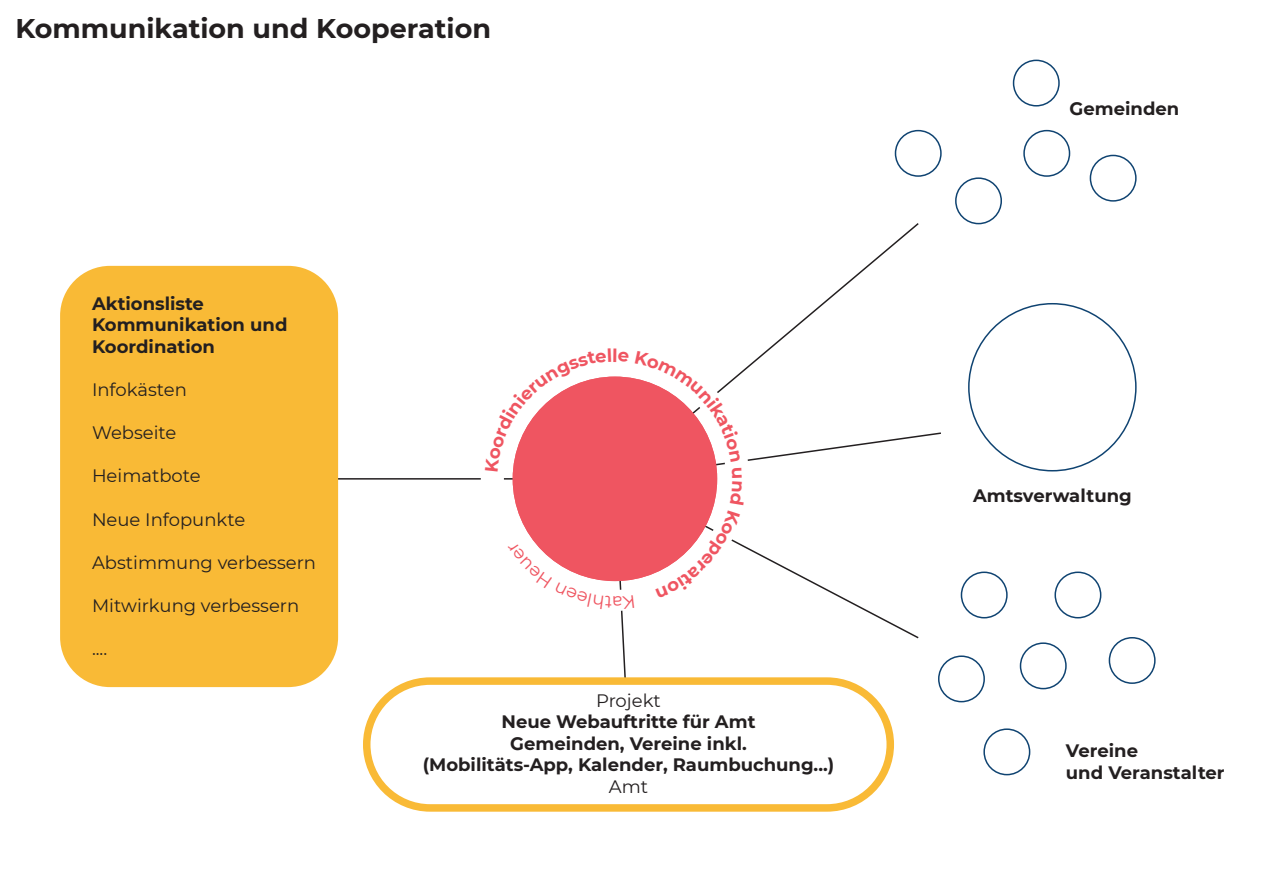
<style>
.page{position:relative;width:1263px;height:893px;background:#fff}
.page>*{position:absolute;margin:0;border:0;box-sizing:border-box;transform-origin:0 0}
.t1{font:700 27px "Montserrat";color:#231f20}
.t2{font:700 18px/21.6px "Montserrat";color:#231f20}
.t3{font:18px "Montserrat";color:#231f20}
</style>
<div class="page">
<hr style="left:199px;top:478px;width:416px;height:2px;background:#231f20">
<svg style="left:769px;top:223px;width:150px;height:125px"></svg>
<div style="left:64px;top:270px;width:270px;height:413px;background:#f9ba36;border-radius:46px"></div>
<div style="left:60px;top:266px;width:278px;height:421px;border:8px solid #f9ba36;border-radius:46px"></div>
<div style="left:961px;top:571px;width:47px;height:47px;border:2px solid #0f4371;border-radius:50%"></div>
<div style="left:1054px;top:571px;width:47px;height:47px;border:2px solid #0f4371;border-radius:50%"></div>
<div style="left:938px;top:655px;width:47px;height:47px;border:2px solid #0f4371;border-radius:50%"></div>
<div style="left:1020px;top:642px;width:47px;height:47px;border:2px solid #0f4371;border-radius:50%"></div>
<div style="left:983px;top:728px;width:47px;height:47px;border:2px solid #0f4371;border-radius:50%"></div>
<div style="left:1109px;top:637px;width:46px;height:47px;border:2px solid #0f4371;border-radius:50%"></div>
<div style="left:1013px;top:60px;width:47px;height:47px;border:2px solid #0f4371;border-radius:50%"></div>
<div style="left:1023px;top:130px;width:47px;height:47px;border:2px solid #0f4371;border-radius:50%"></div>
<div style="left:895px;top:130px;width:47px;height:47px;border:2px solid #0f4371;border-radius:50%"></div>
<div style="left:955px;top:177px;width:47px;height:47px;border:2px solid #0f4371;border-radius:50%"></div>
<div style="left:1090px;top:155px;width:46px;height:47px;border:2px solid #0f4371;border-radius:50%"></div>
<div style="left:363px;top:677px;width:531px;height:135px;border:8px solid #f9ba36;border-radius:63px"></div>
<svg style="left:485px;top:348px;width:458px;height:398px"></svg>
<h1 class="t1" style="left:15px;top:9px;width:477px">Kommunikation und Kooperation</h1>
<p class="t2" style="left:92px;top:291px;width:197px">Aktionsliste<br>Kommunikation und<br>Koordination</p>
<p class="t3" style="left:92px;top:377px;width:96px">Infokästen</p>
<p class="t3" style="left:92px;top:420px;width:86px">Webseite</p>
<p class="t3" style="left:92px;top:464px;width:110px">Heimatbote</p>
<p class="t3" style="left:92px;top:507px;width:155px">Neue Infopunkte</p>
<p class="t3" style="left:92px;top:550px;width:225px">Abstimmung verbessern</p>
<p class="t3" style="left:92px;top:593px;width:209px">Mitwirkung verbessern</p>
<p class="t3" style="left:92px;top:636px;width:17px">....</p>
<p class="t3" style="left:596px;top:688px;width:66px">Projekt</p>
<p class="t2" style="left:423px;top:710px;width:413px;text-align:center">Neue Webauftritte für Amt<br>Gemeinden, Vereine inkl.<br>(Mobilitäts-App, Kalender, Raumbuchung...)</p>
<p class="t3" style="left:609px;top:774px;width:41px">Amt</p>
<p class="t2" style="left:1069px;top:97px;width:111px">Gemeinden</p>
<p class="t2" style="left:973px;top:484px;width:160px">Amtsverwaltung</p>
<p class="t2" style="left:1066px;top:739px;width:160px">Vereine<br>und Veranstalter</p>
</div>
